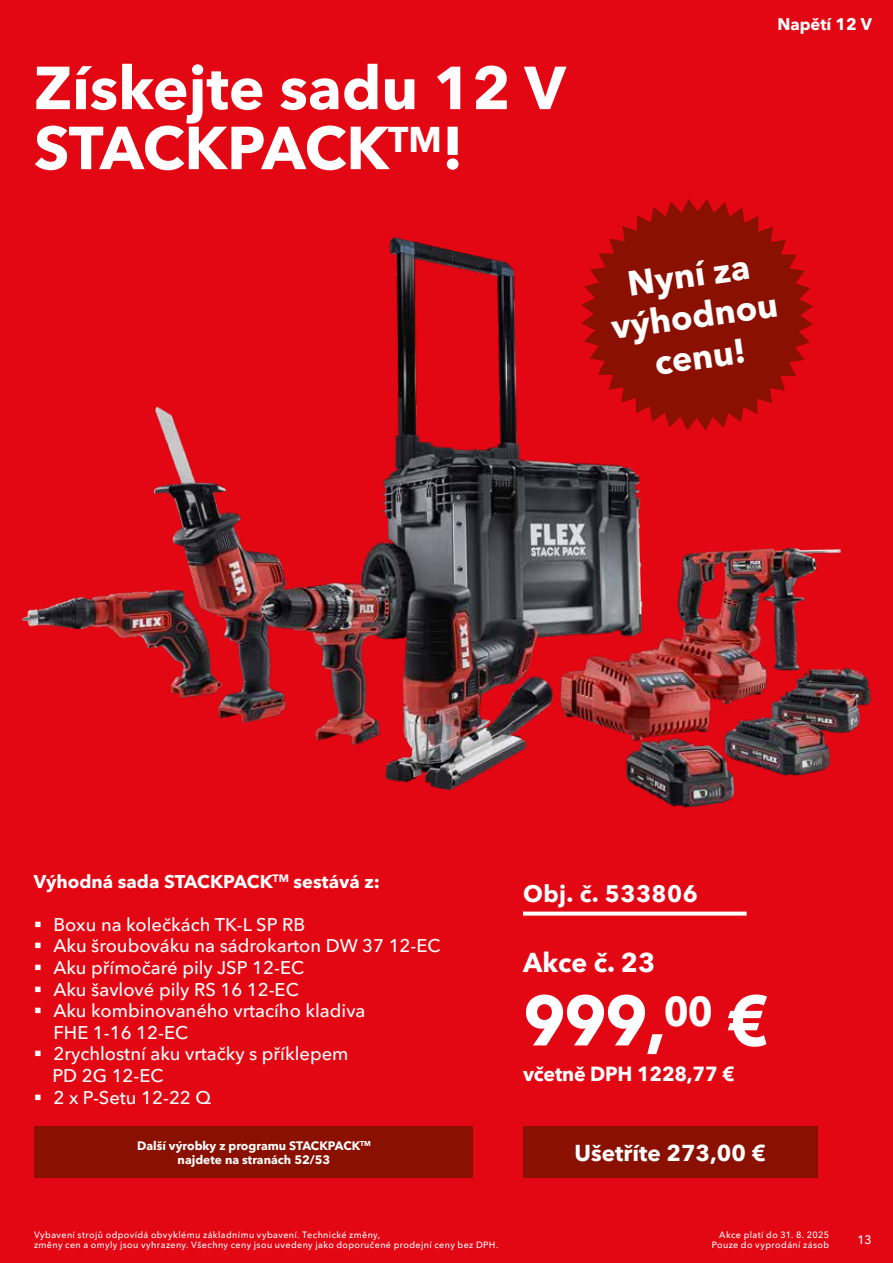
<style>
.page{position:relative;width:893px;height:1263px;background:#e30613}
.page>*{position:absolute;margin:0;border:0;box-sizing:border-box;transform-origin:0 0}
.t1{font:700 70.05px "Avenir Next W1 G";color:#fff;scale:.95 1}
.t2{font:700 60px/60px "Avenir Next W1 G";color:#fff}
.t3{font:700 34.2px/41.1px "Avenir Next W1 G";color:#fff;text-align:center}
.t4{font:700 26.7px "Avenir Next W1 G";color:#fff}
.t5{font:700 23.4px "Avenir Next W1 G";letter-spacing:.02em;color:#fff}
.t6{font:700 22.5px "Avenir Next W1 G";color:#fff}
.t7{font:700 19.95px "Avenir Next W1 G";letter-spacing:-.01em;color:#fff}
.t8{font:500 18px/21.6px "Avenir Next W1 G";color:#fff}
.t9{font:700 18px "Avenir Next W1 G";color:#fff}
.t10{font:700 16.5px "Avenir Next W1 G";color:#fff}
.t11{font:700 12px/14.4px "Avenir Next W1 G";color:#fff;text-align:center}
.t12{font:500 12px "Avenir Next W1 G";color:#fff}
.t13{font:500 9px/10.8px "Avenir Next W1 G";letter-spacing:.045em;color:#fff}
</style>
<div class="page">
<img style="left:21px;top:236px;width:851px;height:572px">
<svg style="left:581px;top:199px;width:232px;height:232px;fill:#8a1002"></svg>
<div style="left:35px;top:1127px;width:438px;height:51px;background:#8a1002"></div>
<svg style="left:523px;top:911px;width:224px;height:4px"></svg>
<div style="left:523px;top:1127px;width:294px;height:51px;background:#8a1002"></div>
<h2 class="t2" style="left:34px;top:53px;width:533px">Získejte sadu 12 V<br>STACKPACK<sup>TM</sup>!</h2>
<p class="t10" style="left:777px;top:11px;width:96px">Napětí 12 V</p>
<h3 class="t3" style="left:603px;top:264px;width:169px;rotate:-8deg">Nyní za výhodnou cenu!</h3>
<p class="t9" style="left:34px;top:867px;width:348px">Výhodná sada STACKPACK<sup>TM</sup> sestává z:</p>
<p class="t8" style="left:52px;top:912px;width:390px">Boxu na kolečkách TK-L SP RB<br>Aku šroubováku na sádrokarton DW 37 12-EC<br>Aku přímočaré pily JSP 12-EC<br>Aku šavlové pily RS 16 12-EC<br>Aku kombinovaného vrtacího kladiva<br>FHE 1-16 12-EC<br>2rychlostní aku vrtačky s příklepem<br>PD 2G 12-EC<br>2 x P-Setu 12-22 Q</p>
<p class="t11" style="left:137px;top:1137px;width:235px">Další výrobky z programu STACKPACK<sup>TM </sup>najdete na stranách 52/53</p>
<p class="t5" style="left:523px;top:875px;width:176px">Obj. č. 533806</p>
<h3 class="t4" style="left:523px;top:942px;width:134px">Akce č. 23</h3>
<h1 class="t1" style="left:523px;top:965px;width:261px">999,<sup>00</sup> €</h1>
<p class="t7" style="left:523px;top:1058px;width:213px">včetně DPH 1228,77 €</p>
<p class="t6" style="left:574px;top:1135px;width:193px">Ušetříte 273,00 €</p>
<p class="t13" style="left:34px;top:1228px;width:466px">Vybavení strojů odpovídá obvyklému základnímu vybavení. Technické změny,<br>změny cen a omyly jsou vyhrazeny. Všechny ceny jsou uvedeny jako doporučené prodejní ceny bez DPH.</p>
<p class="t13" style="left:712px;top:1228px;width:119px;text-align:right">Akce platí do 31. 8. 2025<br>Pouze do vyprodání zásob</p>
<p class="t12" style="left:857px;top:1230px;width:16px">13</p>
</div>
